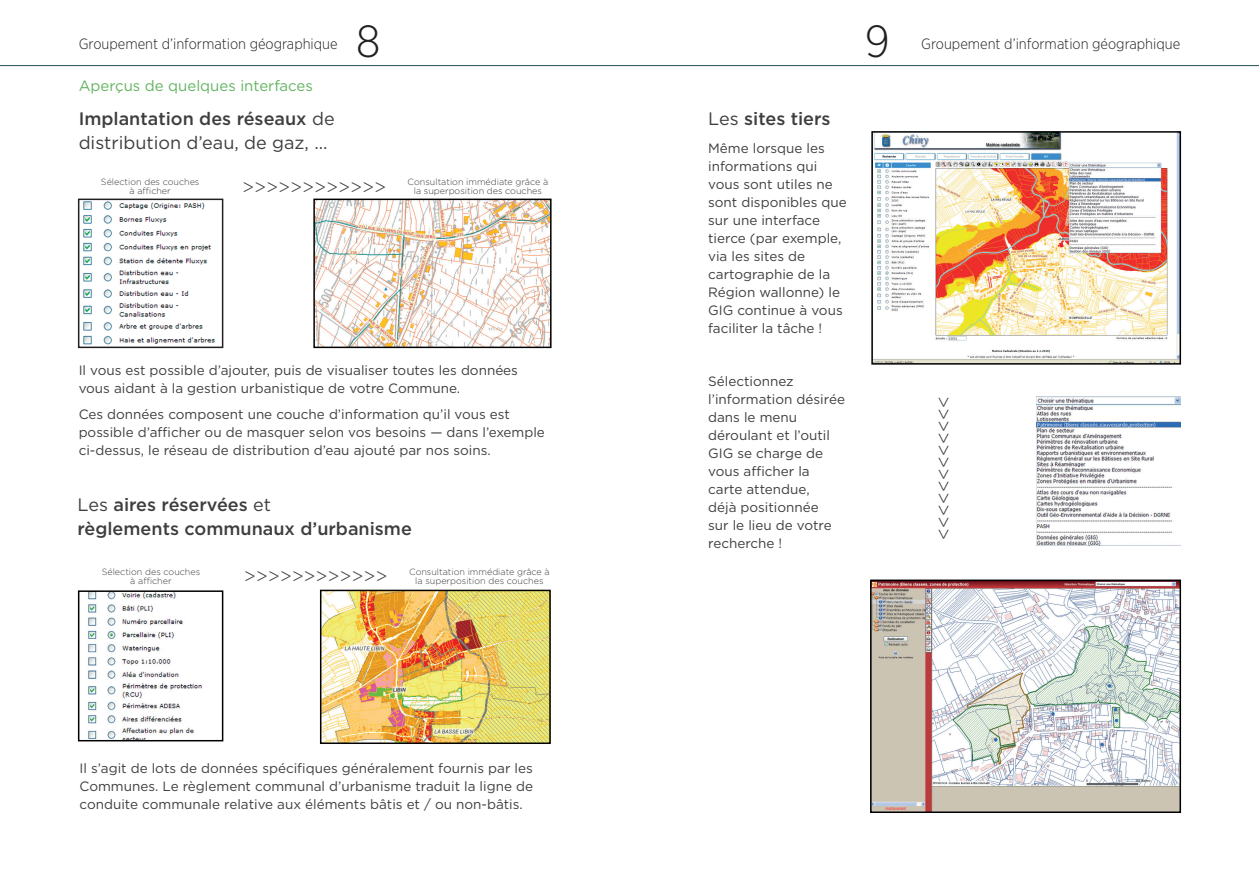
<style>
.page{position:relative;width:1259px;height:893px;background:#fff}
.page>*{position:absolute;margin:0;border:0;box-sizing:border-box;transform-origin:0 0}
.t1{font:300 45px "Gotham Narrow";color:#231f20}
.t2{font:300 19.5px "Gotham";color:#3e3e3f}
.t3{font:500 18px/24px "Gotham";color:#3e3e3f}
.t4{font:18px/24px "Gotham";color:#3e3e3f}
.t5{font:15px "Gotham";color:#63b461}
.t6{font:300 14.85px "Gotham Narrow";color:#231f20}
.t7{font:13.5px/18px "Gotham";color:#3e3e3f}
.t8{font:300 9px/9px "Gotham";color:#3e3e3f;text-align:center}
.s1{font-weight:500}
.s2{font-weight:400}
</style>
<div class="page">
<hr style="left:0;top:65px;width:1259px;height:1px;background:#22515b">
<img style="left:874px;top:134px;width:304px;height:228px">
<div style="left:871px;top:131px;width:310px;height:234px;border:2px solid #000"></div>
<img style="left:1036px;top:396px;width:144px;height:150px">
<img style="left:873px;top:582px;width:305px;height:228px">
<div style="left:870px;top:579px;width:311px;height:234px;border:2px solid #000"></div>
<img style="left:83px;top:202px;width:133px;height:143px">
<div style="left:78px;top:199px;width:145px;height:149px;border:2px solid #231f20"></div>
<img style="left:316px;top:202px;width:232px;height:143px">
<div style="left:313px;top:199px;width:238px;height:149px;border:2px solid #000"></div>
<img style="left:88px;top:593px;width:114px;height:145px">
<div style="left:78px;top:590px;width:145px;height:151px;border:2px solid #000"></div>
<img style="left:323px;top:593px;width:225px;height:148px">
<div style="left:320px;top:590px;width:231px;height:154px;border:2px solid #000"></div>
<p class="t6" style="left:79px;top:35px;width:260px">Groupement d’information géographique</p>
<p class="t5" style="left:79px;top:76px;width:236px">Aperçus de quelques interfaces</p>
<h1 class="t1" style="left:356px;top:14px;width:26px">8</h1>
<h3 class="t4" style="left:79px;top:106px;width:257px"><span class="s1">Implantation des réseaux</span> de distribution d’eau, de gaz, ...</h3>
<p class="t8" style="left:101px;top:177px;width:100px">Sélection des couches à afficher</p>
<p class="t8" style="left:407px;top:177px;width:142px">Consultation immédiate grâce à la superposition des couches</p>
<h2 class="t2" style="left:242px;top:175px;width:145px">&gt;&gt;&gt;&gt;&gt;&gt;&gt;&gt;&gt;&gt;&gt;&gt;</h2>
<p class="t7" style="left:79px;top:361px;width:441px">Il vous est possible d’ajouter, puis de visualiser toutes les données vous aidant à la gestion urbanistique de votre Commune.</p>
<p class="t7" style="left:79px;top:405px;width:468px">Ces données composent une couche d’information qu’il vous est possible d’afficher ou de masquer selon vos besoins — dans l’exemple ci-dessus, le réseau de distribution d’eau ajouté par nos soins.</p>
<h3 class="t3" style="left:77px;top:492px;width:336px"><span class="s2">Les</span> aires réservées <span class="s2">et<br></span>règlements communaux d’urbanisme</h3>
<p class="t8" style="left:102px;top:567px;width:100px">Sélection des couches à afficher</p>
<p class="t8" style="left:409px;top:567px;width:142px">Consultation immédiate grâce à</p>
<h2 class="t2" style="left:244px;top:564px;width:145px">&gt;&gt;&gt;&gt;&gt;&gt;&gt;&gt;&gt;&gt;&gt;&gt;</h2>
<p class="t8" style="left:415px;top:576px;width:130px">la superposition des couches</p>
<p class="t7" style="left:80px;top:759px;width:455px;text-align:justify">Il s’agit de lots de données spécifiques généralement fournis par les Communes. Le règlement communal d’urbanisme traduit la ligne de conduite communale relative aux éléments bâtis et / ou non-bâtis.</p>
<h1 class="t1" style="left:864px;top:14px;width:26px">9</h1>
<h3 class="t3" style="left:708px;top:106px;width:124px"><span class="s2">Les</span> sites tiers</h3>
<p class="t7" style="left:708px;top:139px;width:140px">Même lorsque les informations qui vous sont utiles ne sont disponibles que sur une interface tierce (par exemple, via les sites de cartographie de la<br>Région wallonne) le<br>GIG continue à vous faciliter la tâche !</p>
<p class="t7" style="left:708px;top:372px;width:138px">Sélectionnez l’information désirée dans le menu déroulant et l’outil<br>GIG se charge de vous afficher la carte attendue,<br>déjà positionnée<br>sur le lieu de votre recherche !</p>
<p class="t6" style="left:921px;top:34px;width:260px">Groupement d’information géographique</p>
<h2 class="t2" style="left:956px;top:396px;width:145px;rotate:90deg">&gt;&gt;&gt;&gt;&gt;&gt;&gt;&gt;&gt;&gt;&gt;&gt;</h2>
</div>
